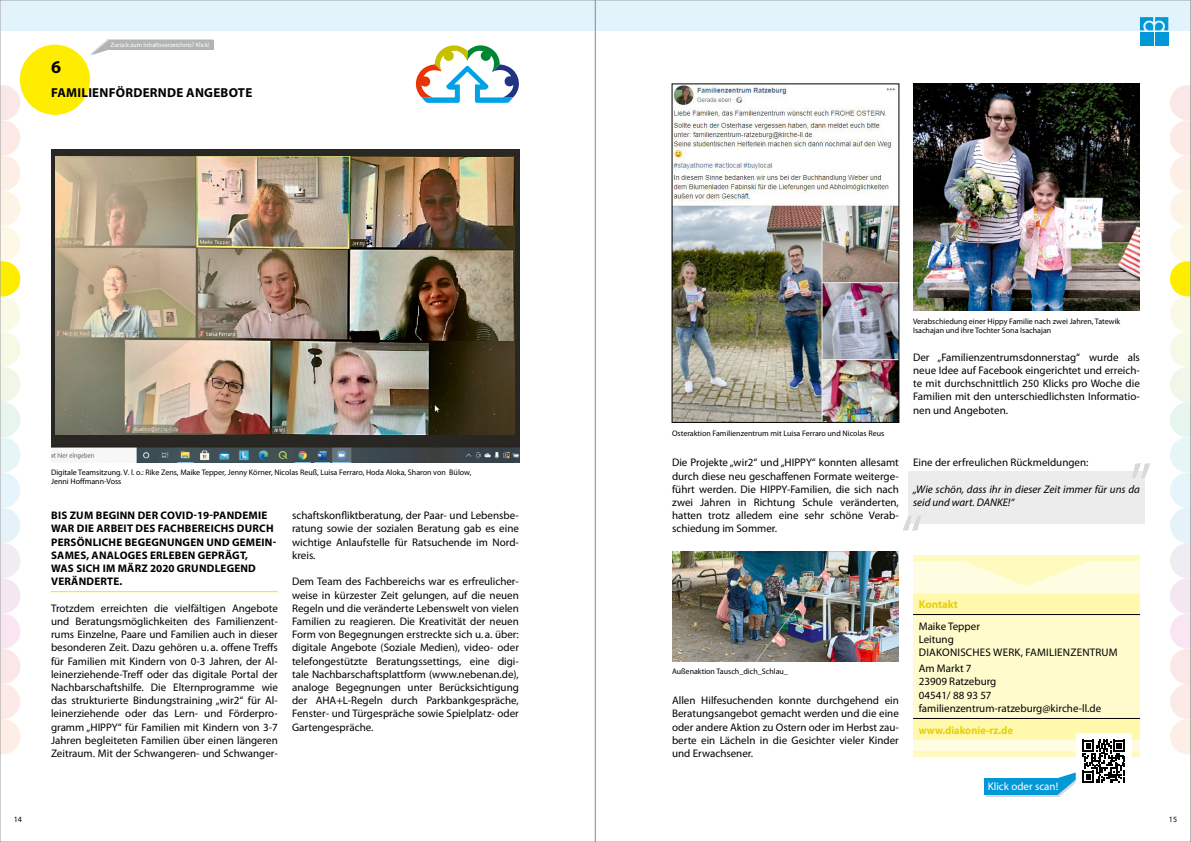
<style>
.page{position:relative;width:1191px;height:842px;background:#fff}
.page>*{position:absolute;margin:0;border:0;box-sizing:border-box;transform-origin:0 0}
.t1{font:62.9px "Myriad Pro";color:#d8dada}
.t2{font:700 18px "Myriad Pro";color:#000}
.t3{font:700 13px "Myriad Pro";letter-spacing:.02em;color:#000}
.t4{font:11px/13.2px "Myriad Pro";color:#000;text-align:justify}
.t5{font:700 11px/13.2px "Myriad Pro";letter-spacing:.02em;color:#000}
.t6{font:italic 11px/13.2px "Myriad Pro";color:#000}
.t7{font:11px/13.2px "Myriad Pro";letter-spacing:.02em;color:#000}
.t8{font:700 11px "Myriad Pro";color:#e6d200;scale:.95 1}
.t9{font:11px "Myriad Pro";color:#fff}
.t10{font:700 11px "Myriad Pro";color:#e6d200}
.t11{font:8px/9.6px "Myriad Pro";color:#000}
.t12{font:6.5px "Myriad Pro";color:#fff}
</style>
<div class="page">
<img style="left:2px;top:2px;width:1187px;height:795px">
<h2 class="t2" style="left:51px;top:55px;width:11px">6</h2>
<p class="t12" style="left:110px;top:41px;width:101px">Zurück zum Inhaltsverzeichnis? Klick!</p>
<p class="t3" style="left:51px;top:84px;width:203px">FAMILIENFÖRDERNDE ANGEBOTE</p>
<p class="t11" style="left:51px;top:467px;width:422px">Digitale Teamsitzung. V. l. o.: Rike Zens, Maike Tepper, Jenny Körner, Nicolas Reuß, Luisa Ferraro, Hoda Aloka, Sharon von Bülow,<br>Jenni Hoffmann-Voss</p>
<p class="t5" style="left:51px;top:509px;width:227px">BIS ZUM BEGINN DER COVID-19-PANDEMIE<br>WAR DIE ARBEIT DES FACHBEREICHS DURCH<br>PERSÖNLICHE BEGEGNUNGEN UND GEMEIN-<br>SAMES, ANALOGES ERLEBEN GEPRÄGT,<br>WAS SICH IM MÄRZ 2020 GRUNDLEGEND<br>VERÄNDERTE.</p>
<p class="t4" style="left:51px;top:601px;width:228px">Trotzdem erreichten die vielfältigen Angebote und Beratungsmöglichkeiten des Familienzent&shy;rums Einzelne, Paare und Familien auch in dieser besonderen Zeit. Dazu gehören u. a. offene Treffs für Familien mit Kindern von 0-3 Jahren, der Al&shy;leinerziehende-Treff oder das digitale Portal der Nachbarschaftshilfe. Die Elternprogramme wie das strukturierte Bindungstraining „wir2“ für Al&shy;leinerziehende oder das Lern- und Förderpro&shy;gramm „HIPPY“ für Familien mit Kindern von 3-7<br>Jahren begleiteten Familien über einen längeren Zeitraum. Mit der Schwangeren- und Schwanger-</p>
<p class="t4" style="left:292px;top:509px;width:228px">schaftskonfliktberatung, der Paar- und Lebensbe&shy;ratung sowie der sozialen Beratung gab es eine wichtige Anlaufstelle für Ratsuchende im Nord&shy;kreis.</p>
<p class="t4" style="left:292px;top:575px;width:228px">Dem Team des Fachbereichs war es erfreulicher&shy;weise in kürzester Zeit gelungen, auf die neuen Regeln und die veränderte Lebenswelt von vielen Familien zu reagieren. Die Kreativität der neuen Form von Begegnungen erstreckte sich u. a. über: digitale Angebote (Soziale Medien), video- oder telefongestützte Beratungssettings, eine digi&shy;tale Nachbarschaftsplattform (www.nebenan.de), analoge Begegnungen unter Berücksichtigung der AHA+L-Regeln durch Parkbankgespräche, Fenster- und Türgespräche sowie Spielplatz- oder Gartengespräche.</p>
<p class="t11" style="left:913px;top:316px;width:209px">Verabschiedung einer Hippy Familie nach zwei Jahren, Tatewik<br>Isachajan und ihre Tochter Sona Isachajan</p>
<p class="t11" style="left:672px;top:429px;width:214px">Osteraktion Familienzentrum mit Luisa Ferraro und Nicolas Reus</p>
<p class="t4" style="left:913px;top:350px;width:228px">Der „Familienzentrumsdonnerstag“ wurde als neue Idee auf Facebook eingerichtet und erreich&shy;te mit durchschnittlich 250 Klicks pro Woche die Familien mit den unterschiedlichsten Informatio&shy;nen und Angeboten.</p>
<p class="t4" style="left:913px;top:456px;width:177px">Eine der erfreulichen Rückmeldungen:</p>
<p class="t6" style="left:913px;top:482px;width:228px">„Wie schön, dass ihr in dieser Zeit immer für uns da seid und wart. DANKE!“</p>
<p class="t4" style="left:672px;top:456px;width:228px">Die Projekte „wir2“ und „HIPPY“ konnten allesamt durch diese neu geschaffenen Formate weiterge&shy;führt werden. Die HIPPY-Familien, die sich nach zwei Jahren in Richtung Schule veränderten, hatten trotz alledem eine sehr schöne Verab&shy;schiedung im Sommer.</p>
<h1 class="t1" style="left:1130px;top:411px;width:24px">„</h1>
<h1 class="t1" style="left:900px;top:499px;width:24px">“</h1>
<p class="t11" style="left:672px;top:667px;width:117px">Außenaktion Tausch_dich_Schlau_</p>
<p class="t4" style="left:672px;top:694px;width:228px">Allen Hilfesuchenden konnte durchgehend ein Beratungsangebot gemacht werden und die eine oder andere Aktion zu Ostern oder im Herbst zau&shy;berte ein Lächeln in die Gesichter vieler Kinder und Erwachsener.</p>
<p class="t10" style="left:918px;top:597px;width:41px">Kontakt</p>
<p class="t7" style="left:918px;top:619px;width:200px">Maike Tepper<br>Leitung<br>DIAKONISCHES WERK, FAMILIENZENTRUM</p>
<p class="t4" style="left:918px;top:662px;width:184px;text-align:left">Am Markt 7<br>23909 Ratzeburg<br>04541/ 88 93 57 familienzentrum-ratzeburg@kirche-ll.de</p>
<p class="t8" style="left:918px;top:723px;width:101px">www.diakonie-rz.de</p>
<p class="t9" style="left:987px;top:780px;width:72px">Klick oder scan!</p>
<p class="t11" style="left:14px;top:815px;width:10px">14</p>
<p class="t11" style="left:1168px;top:815px;width:10px">15</p>
</div>
